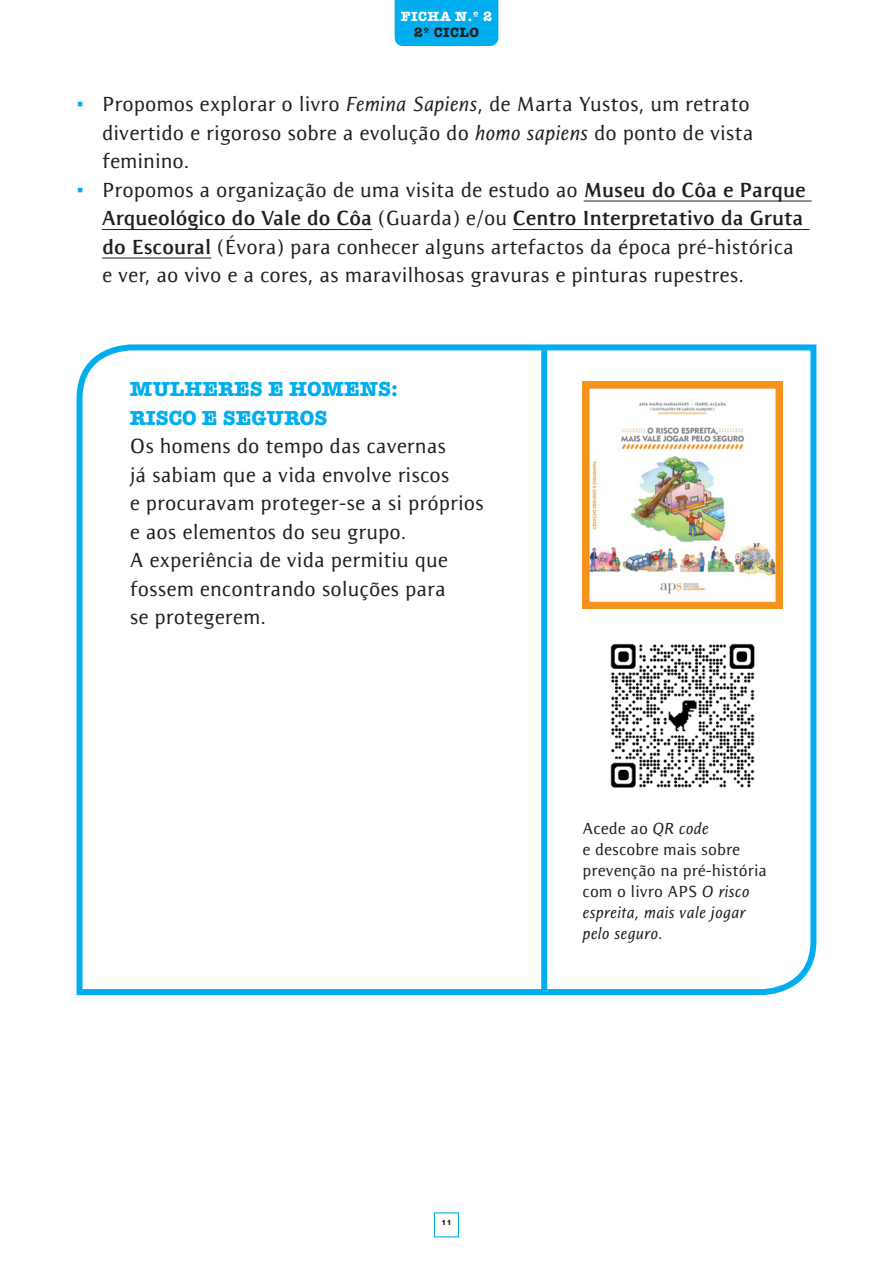
<style>
.page{position:relative;width:893px;height:1263px;background:#fff}
.page>*{position:absolute;margin:0;border:0;box-sizing:border-box;transform-origin:0 0}
.t1{font:500 21px/28.5px "Resavska Sans ITC Std";color:#231f20}
.t2{font:700 21px/28.5px "American Typewriter";color:#00aeef}
.t3{font:500 16.5px/21px "Resavska Sans ITC Std";color:#231f20}
.t4{font:700 13.8px "American Typewriter";color:#fff}
.t5{font:700 13.8px "American Typewriter";color:#231f20}
.t6{font:800 7.5px "Helvetica Neue";color:#231f20}
.s1{color:#00aeef}
.s2{font-style:italic}
.s3{font-weight:700}
</style>
<div class="page">
<div style="left:434px;top:1212px;width:25px;height:25px;border:1px solid #00aeef"></div>
<svg style="left:76px;top:344px;width:741px;height:652px"></svg>
<img style="left:583px;top:382px;width:200px;height:226px">
<div style="left:541px;top:350px;width:6px;height:645px;background:#00aeef"></div>
<div style="left:395px;top:0;width:103px;height:46px;background:#00aeef"></div>
<hr style="left:584px;top:201px;width:228px;height:1px;background:#231f20">
<hr style="left:102px;top:229px;width:270px;height:1px;background:#231f20">
<hr style="left:513px;top:229px;width:296px;height:1px;background:#231f20">
<hr style="left:102px;top:258px;width:109px;height:1px;background:#231f20">
<img style="left:597px;top:630px;width:171px;height:170px">
<p class="t4" style="left:401px;top:4px;width:93px">FICHA N.º 2</p>
<p class="t5" style="left:414px;top:20px;width:40px">2º CICLO</p>
<p class="t1" style="left:102px;top:90px;width:653px;text-indent:-26px"><span class="s1">•</span> Propomos explorar o livro <span class="s2">Femina Sapiens</span>, de Marta Yustos, um retrato divertido e rigoroso sobre a evolução do <span class="s2">homo sapiens</span> do ponto de vista feminino.</p>
<p class="t1" style="left:102px;top:175px;width:705px;text-indent:-26px"><span class="s1">•</span> Propomos a organização de uma visita de estudo ao <span class="s3">Museu do Côa e Parque Arqueológico do Vale do Côa</span> (Guarda) e/ou <span class="s3">Centro I nterpretativo da Gruta do Escoural</span> (Évora) para conhecer alguns artefactos da época pré-histórica e ver, ao vivo e a cores, as maravilhosas gravuras e pinturas rupestres.</p>
<p class="t2" style="left:130px;top:374px;width:270px">MULHERES E HOMENS:<br>RISCO E SEGUROS</p>
<p class="t1" style="left:130px;top:432px;width:356px">Os homens do tempo das cavernas<br>já sabiam que a vida envolve riscos<br>e procuravam proteger-se a si próprios e aos elementos do seu grupo.<br>A experiência de vida permitiu que fossem encontrando soluções para<br>se protegerem.</p>
<p class="t3" style="left:583px;top:818px;width:186px">Acede ao <span class="s2">QR code<br></span>e descobre mais sobre prevenção na pré-história com o livro APS <span class="s2">O risco espreita, mais vale jogar pelo seguro</span>.</p>
<p class="t6" style="left:441px;top:1218px;width:12px">11</p>
</div>
